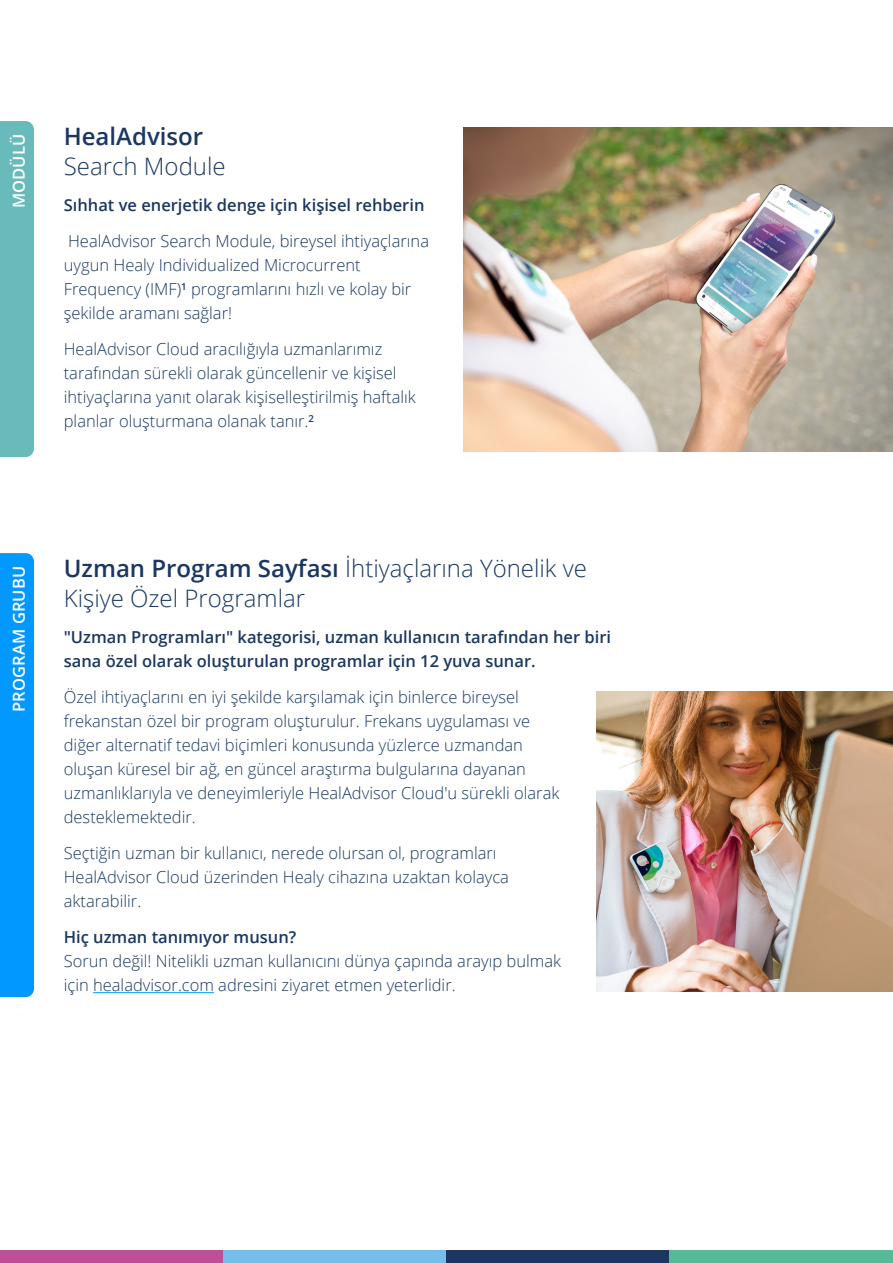
<style>
.page{position:relative;width:893px;height:1263px;background:#fff}
.page>*{position:absolute;margin:0;border:0;box-sizing:border-box;transform-origin:0 0}
.Body-Copy{font:300 24px/30px "Open Sans";color:#1b3761}
.Body-Copy-2{font:300 16.5px/24px "Open Sans";color:#1b3761}
.Body-Copy-3{font:600 16.5px/24px "Open Sans";color:#1b3761}
.Body-Section-Rider{font:600 16.5px "Open Sans";letter-spacing:.01em;color:#fff}
.s1{font-weight:600}
</style>
<div class="page">
<img style="left:463px;top:127px;width:430px;height:324px">
<hr style="left:93px;top:992px;width:121px;height:1px;background:#0198ff">
<div style="left:0;top:121px;width:34px;height:336px;background:#69bbbb"></div>
<div style="left:0;top:553px;width:34px;height:444px;background:#0198ff"></div>
<img style="left:597px;top:691px;width:296px;height:300px">
<div style="left:0;top:1250px;width:223px;height:13px;background:#bd4f97"></div>
<div style="left:223px;top:1250px;width:224px;height:13px;background:#76beea"></div>
<div style="left:446px;top:1250px;width:224px;height:13px;background:#1b3761"></div>
<div style="left:670px;top:1250px;width:223px;height:13px;background:#58b998"></div>
<p class="Body-Section-Rider" style="left:7px;top:208px;width:76px;rotate:-90deg">MODÜLÜ</p>
<p class="Body-Copy" style="left:64px;top:121px;width:163px"><span class="s1">HealAdvisor<br></span>Search Module</p>
<p class="Body-Copy-3" style="left:64px;top:193px;width:362px">Sıhhat ve enerjetik denge için kişisel rehberin</p>
<p class="Body-Copy-2" style="left:64px;top:229px;width:367px">HealAdvisor Search Module, bireysel ihtiyaçlarına uygun Healy Individualized Microcurrent Frequency (IMF)<sup>1</sup> programlarını hızlı ve kolay bir şekilde aramanı sağlar!</p>
<p class="Body-Copy-2" style="left:64px;top:337px;width:354px">HealAdvisor Cloud aracılığıyla uzmanlarımız tarafından sürekli olarak güncellenir ve kişisel ihtiyaçlarına yanıt olarak kişiselleştirilmiş haftalık planlar oluşturmana olanak tanır.<sup>2</sup></p>
<p class="Body-Section-Rider" style="left:7px;top:712px;width:148px;rotate:-90deg">PROGRAM GRUBU</p>
<p class="Body-Copy" style="left:64px;top:553px;width:525px"><span class="s1">Uzman Program Sayfası</span> İhtiyaçlarına Yönelik ve<br>Kişiye Özel Programlar</p>
<p class="Body-Copy-3" style="left:64px;top:625px;width:549px">"Uzman Programları" kategorisi, uzman kullanıcın tarafından her biri sana özel olarak oluşturulan programlar için 12 yuva sunar.</p>
<p class="Body-Copy-2" style="left:64px;top:685px;width:497px">Özel ihtiyaçlarını en iyi şekilde karşılamak için binlerce bireysel frekanstan özel bir program oluşturulur. Frekans uygulaması ve diğer alternatif tedavi biçimleri konusunda yüzlerce uzmandan oluşan küresel bir ağ, en güncel araştırma bulgularına dayanan uzmanlıklarıyla ve deneyimleriyle HealAdvisor Cloud'u sürekli olarak desteklemektedir.</p>
<p class="Body-Copy-2" style="left:64px;top:841px;width:447px">Seçtiğin uzman bir kullanıcı, nerede olursan ol, programları<br>HealAdvisor Cloud üzerinden Healy cihazına uzaktan kolayca aktarabilir.</p>
<p class="Body-Copy-2" style="left:64px;top:925px;width:499px"><span class="s1">Hiç uzman tanımıyor musun?<br></span>Sorun değil! Nitelikli uzman kullanıcını dünya çapında arayıp bulmak için healadvisor.com adresini ziyaret etmen yeterlidir.</p>
</div>
